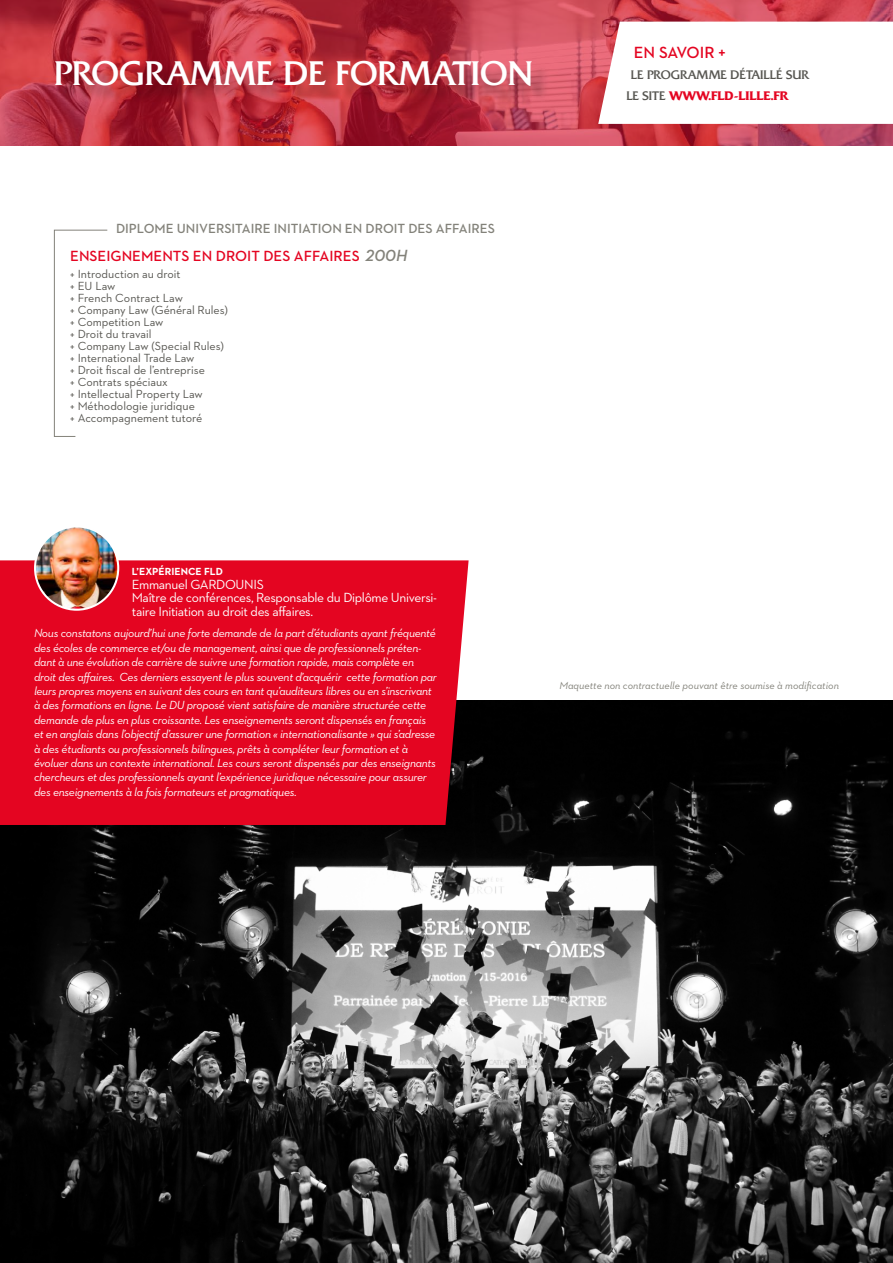
<style>
.page{position:relative;width:893px;height:1263px;background:#fff}
.page>*{position:absolute;margin:0;border:0;box-sizing:border-box;transform-origin:0 0}
.t1{font:33px "Quadrat Serial";color:#fff}
.t2{font:600 16.5px "Neutraface 2 Text";letter-spacing:-.01em;color:#e40521}
.t3{font:600 15px "Neutraface 2 Text";color:#e40521}
.t4{font:13.5px/13.5px "Neutraface 2 Text";letter-spacing:-.025em;color:#fff}
.t5{font:600 13.5px "Neutraface 2 Text";color:#83827a}
.t6{font:italic 12px/14.4px "Neutraface 2 Text";letter-spacing:-.025em;color:#fff}
.t7{font:12px/12px "Neutraface 2 Text";color:#575651}
.t8{font:12px/21px "Quadrat Serial";color:#575651}
.t9{font:italic 10.5px "Neutraface 2 Text";color:#83827a}
.t10{font:700 10.5px "Neutraface 2 Text";color:#fff}
.s1{font-style:italic;font-size:16.5px;color:#83827a}
.s2{font-weight:700;color:#e40521}
</style>
<div class="page">
<svg style="left:0;top:0;width:893px;height:146px;background:#bd3746"></svg>
<div style="left:58px;top:63px;width:492px;height:41px;background:#000;opacity:.29"></div>
<svg style="left:598px;top:22px;width:295px;height:102px"></svg>
<img style="left:0;top:701px;width:893px;height:562px">
<div style="left:0;top:560px;width:469px;height:265px;background:#e40521"></div>
<img style="left:35px;top:526px;width:83px;height:84px;border-radius:42px">
<div style="left:34px;top:525px;width:85px;height:86px;border:2px solid #fff;border-radius:50%"></div>
<svg style="left:54px;top:229px;width:54px;height:208px"></svg>
<h1 class="t1" style="left:54px;top:53px;width:480px">PROGRAMME DE FORMATION</h1>
<p class="t5" style="left:116px;top:220px;width:380px">DIPLOME UNIVERSITAIRE INITIATION EN DROIT DES AFFAIRES</p>
<p class="t3" style="left:70px;top:246px;width:339px">ENSEIGNEMENTS EN DROIT DES AFFAIRES <span class="s1">200H</span></p>
<p class="t7" style="left:70px;top:267px;width:159px">+ Introduction au droit<br>+ EU Law<br>+ French Contract Law<br>+ Company Law (Général Rules) + Competition Law<br>+ Droit du travail<br>+ Company Law (Special Rules) + International Trade Law<br>+ Droit fiscal de l’entreprise<br>+ Contrats spéciaux<br>+ Intellectual Property Law<br>+ Méthodologie juridique<br>+ Accompagnement tutoré</p>
<h2 class="t2" style="left:634px;top:42px;width:93px">EN SAVOIR +</h2>
<p class="t8" style="left:626px;top:64px;width:184px;text-indent:4px">LE PROGRAMME DÉTAILLÉ SUR<br>LE SITE <span class="s2">WWW.FLD-LILLE.FR</span></p>
<p class="t10" style="left:132px;top:565px;width:93px">L’EXPÉRIENCE FLD</p>
<p class="t4" style="left:132px;top:577px;width:307px">Emmanuel GARDOUNIS<br>Maître de conférences, Responsable du Diplôme Universi&shy;taire Initiation au droit des affaires.</p>
<p class="t6" style="left:34px;top:626px;width:404px">Nous constatons aujourd’hui une forte demande de la part d’étudiants ayant fréquenté des écoles de commerce et/ou de management, ainsi que de professionnels préten&shy;dant à une évolution de carrière de suivre une formation rapide, mais complète en droit des affaires. Ces derniers essayent le plus souvent d’acquérir cette formation par leurs propres moyens en suivant des cours en tant qu’auditeurs libres ou en s’inscrivant à des formations en ligne. Le DU proposé vient satisfaire de manière structurée cette demande de plus en plus croissante. Les enseignements seront dispensés en français et en anglais dans l’objectif d’assurer une formation « internationalisante » qui s’adresse à des étudiants ou professionnels bilingues, prêts à compléter leur formation et à évoluer dans un contexte international. Les cours seront dispensés par des enseignants chercheurs et des professionnels ayant l’expérience juridique nécessaire pour assurer des enseignements à la fois formateurs et pragmatiques.</p>
<p class="t9" style="left:559px;top:679px;width:281px">Maquette non contractuelle pouvant être soumise à modification</p>
</div>
